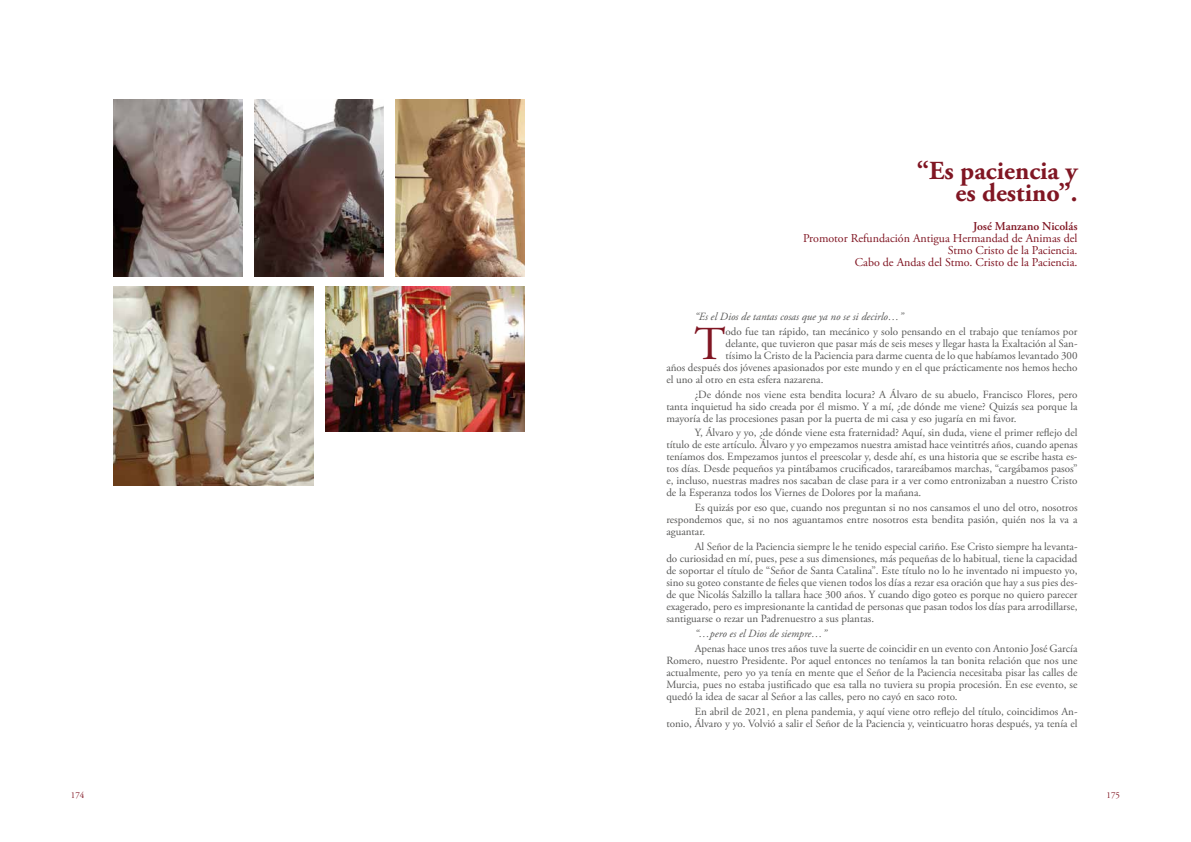
<style>
.page{position:relative;width:1191px;height:842px;background:#fff}
.page>*{position:absolute;margin:0;border:0;box-sizing:border-box;transform-origin:0 0}
.t1{font:47.2px "Adobe Garamond Pro";color:#801623}
.t2{font:700 26px/22px "Adobe Garamond Pro";color:#801623;text-align:right}
.t3{font:12px/12px "Adobe Garamond Pro";color:#801623;text-align:right}
.t4{font:600 12px "Adobe Garamond Pro";color:#801623}
.t5{font:11px/12px "Adobe Garamond Pro";color:#575756;text-align:justify}
.t6{font:italic 11px "Adobe Garamond Pro";color:#575756}
.t7{font:9px "Adobe Garamond Pro";color:#801623}
</style>
<div class="page">
<img style="left:113px;top:99px;width:129px;height:177px">
<img style="left:254px;top:99px;width:129px;height:177px">
<img style="left:395px;top:99px;width:129px;height:177px">
<img style="left:113px;top:286px;width:200px;height:199px">
<img style="left:325px;top:286px;width:199px;height:146px">
<h2 class="t2" style="left:917px;top:160px;width:162px">“Es paciencia y es destino”.</h2>
<p class="t4" style="left:973px;top:219px;width:106px">José Manzano Nicolás</p>
<p class="t3" style="left:803px;top:232px;width:276px">Promotor Refundación Antigua Hermandad de Animas del<br>Stmo Cristo de la Paciencia.<br>Cabo de Andas del Stmo. Cristo de la Paciencia.</p>
<p class="t6" style="left:694px;top:310px;width:210px">“Es el Dios de tantas cosas que ya no se si decirlo…”</p>
<h1 class="t1" style="left:694px;top:315px;width:33px">T</h1>
<p class="t5" style="left:725px;top:326px;width:353px">odo fue tan rápido, tan mecánico y solo pensando en el trabajo que teníamos por</p>
<p class="t5" style="left:725px;top:338px;width:353px">delante, que tuvieron que pasar más de seis meses y llegar hasta la Exaltación al San-</p>
<p class="t5" style="left:725px;top:350px;width:353px">tísimo la Cristo de la Paciencia para darme cuenta de lo que habíamos levantado 300</p>
<p class="t5" style="left:666px;top:362px;width:412px">años después dos jóvenes apasionados por este mundo y en el que prácticamente nos hemos hecho</p>
<p class="t5" style="left:666px;top:374px;width:158px">el uno al otro en esta esfera nazarena.</p>
<p class="t5" style="left:666px;top:388px;width:412px;text-indent:28px">¿De dónde nos viene esta bendita locura? A Álvaro de su abuelo, Francisco Flores, pero tanta inquietud ha sido creada por él mismo. Y a mí, ¿de dónde me viene? Quizás sea porque la mayoría de las procesiones pasan por la puerta de mi casa y eso jugaría en mi favor.</p>
<p class="t5" style="left:666px;top:427px;width:413px;text-indent:28px">Y, Álvaro y yo, ¿de dónde viene esta fraternidad? Aquí, sin duda, viene el primer reflejo del título de este artículo. Álvaro y yo empezamos nuestra amistad hace veintitrés años, cuando apenas teníamos dos. Empezamos juntos el preescolar y, desde ahí, es una historia que se escribe hasta es&shy;tos días. Desde pequeños ya pintábamos crucificados, tarareábamos marchas, “cargábamos pasos” e, incluso, nuestras madres nos sacaban de clase para ir a ver como entronizaban a nuestro Cristo de la Esperanza todos los Viernes de Dolores por la mañana.</p>
<p class="t5" style="left:666px;top:502px;width:413px;text-indent:28px">Es quizás por eso que, cuando nos preguntan si no nos cansamos el uno del otro, nosotros respondemos que, si no nos aguantamos entre nosotros esta bendita pasión, quién nos la va a aguantar.</p>
<p class="t5" style="left:666px;top:541px;width:413px;text-indent:28px">Al Señor de la Paciencia siempre le he tenido especial cariño. Ese Cristo siempre ha levanta&shy;do curiosidad en mí, pues, pese a sus dimensiones, más pequeñas de lo habitual, tiene la capacidad de soportar el título de “Señor de Santa Catalina”. Este título no lo he inventado ni impuesto yo, sino su goteo constante de fieles que vienen todos los días a rezar esa oración que hay a sus pies des&shy;de que Nicolás Salzillo la tallara hace 300 años. Y cuando digo goteo es porque no quiero parecer exagerado, pero es impresionante la cantidad de personas que pasan todos los días para arrodillarse, santiguarse o rezar un Padrenuestro a sus plantas.</p>
<p class="t6" style="left:694px;top:627px;width:133px">“…pero es el Dios de siempre…”</p>
<p class="t5" style="left:666px;top:643px;width:413px;text-indent:28px">Apenas hace unos tres años tuve la suerte de coincidir en un evento con Antonio José García Romero, nuestro Presidente. Por aquel entonces no teníamos la tan bonita relación que nos une actualmente, pero yo ya tenía en mente que el Señor de la Paciencia necesitaba pisar las calles de Murcia, pues no estaba justificado que esa talla no tuviera su propia procesión. En ese evento, se quedó la idea de sacar al Señor a las calles, pero no cayó en saco roto.</p>
<p class="t5" style="left:666px;top:705px;width:413px;text-align:right">En abril de 2021, en plena pandemia, y aquí viene otro reflejo del título, coincidimos An-<br>tonio, Álvaro y yo. Volvió a salir el Señor de la Paciencia y, veinticuatro horas después, ya tenía el</p>
<p class="t7" style="left:71px;top:789px;width:15px">174</p>
<p class="t7" style="left:1106px;top:789px;width:15px">175</p>
</div>
